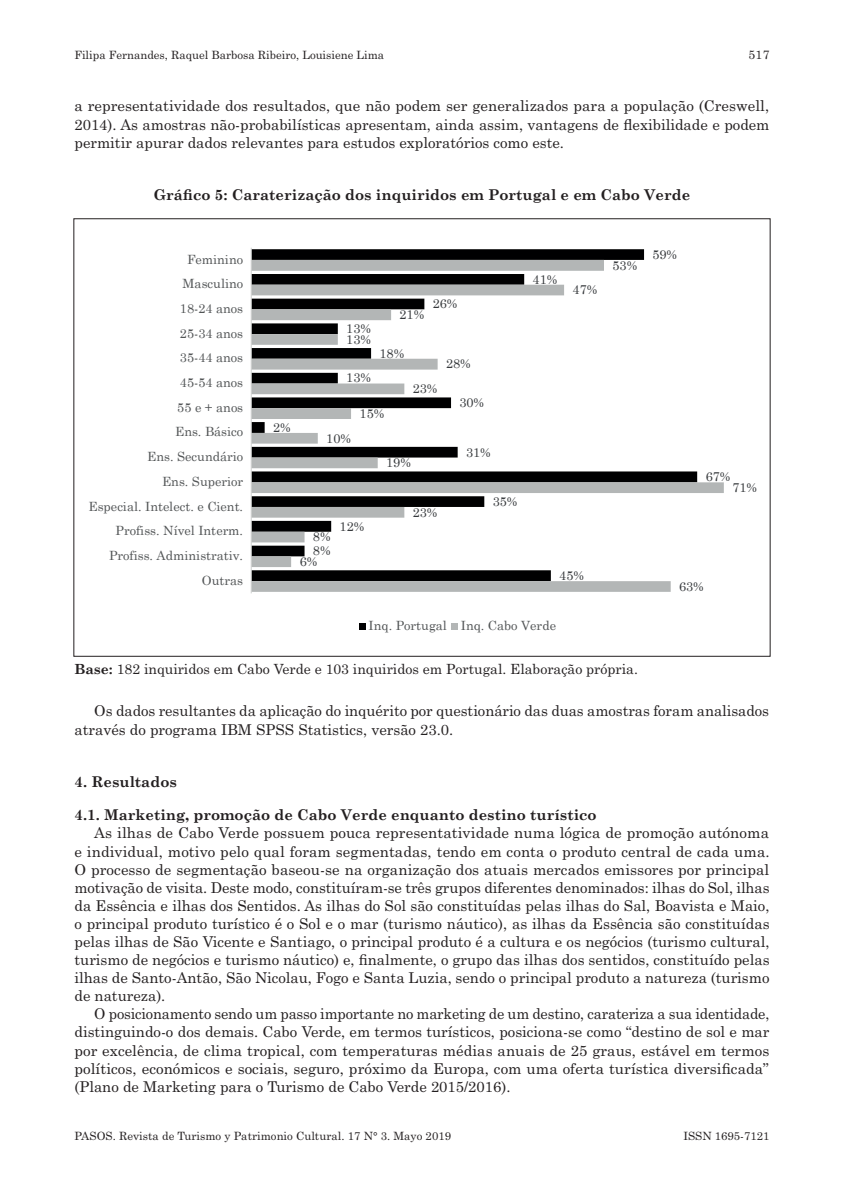
<style>
.page{position:relative;width:844px;height:1191px;background:#fff}
.page>*{position:absolute;margin:0;border:0;box-sizing:border-box;transform-origin:0 0}
.t1{font:14.88px/18px "Century Schoolbook";color:#231f20;text-align:justify}
.t2{font:700 14.88px "Century Schoolbook";color:#231f20}
.t3{font:14px "Century Schoolbook";color:#231f20}
.t4{font:12.78px/24.7px "Century Schoolbook";color:#515455;text-align:right}
.t5{font:12.78px/24.7px "Century Schoolbook";color:#36393c}
.t6{font:12.25px "Century Schoolbook";color:#231f20}
.t7{font:11.38px "Century Schoolbook";color:#231f20}
.s1{font-weight:700}
</style>
<div class="page">
<svg style="left:252px;top:249px;width:393px;height:11px;background:#080809"></svg>
<svg style="left:252px;top:260px;width:471px;height:332px"></svg>
<hr style="left:251px;top:248px;width:1px;height:345px;background:#cfd1d0">
<div style="left:358px;top:623px;width:7px;height:6px;background:#000001"></div>
<svg style="left:451px;top:623px;width:6px;height:6px"></svg>
<p class="t7" style="left:74px;top:48px;width:311px">Filipa Fernandes, Raquel Barbosa Ribeiro, Louisiene Lima</p>
<p class="t6" style="left:748px;top:47px;width:22px">517</p>
<p class="t1" style="left:74px;top:97px;width:696px">a representatividade dos resultados, que não podem ser generalizados para a população (Creswell, 2014). As amostras não‑probabilísticas apresentam, ainda assim, vantagens de flexibilidade e podem permitir apurar dados relevantes para estudos exploratórios como este.</p>
<p class="t2" style="left:154px;top:183px;width:538px">Gráfico 5: Caraterização dos inquiridos em Portugal e em Cabo Verde</p>
<p class="t4" style="left:88px;top:246px;width:156px">Feminino<br>Masculino<br>18-24 anos<br>25-34 anos<br>35-44 anos<br>45-54 anos<br>55 e + anos<br>Ens. Básico<br>Ens. Secundário<br>Ens. Superior<br>Especial. Intelect. e Cient.<br>Profiss. Nível Interm.<br>Profiss. Administrativ.<br>Outras</p>
<p class="t5" style="left:273px;top:414px;width:19px">2%</p>
<p class="t5" style="left:346px;top:316px;width:26px">13%</p>
<p class="t5" style="left:346px;top:326px;width:26px">13%</p>
<p class="t5" style="left:346px;top:365px;width:26px">13%</p>
<p class="t5" style="left:399px;top:302px;width:26px">21%</p>
<p class="t5" style="left:432px;top:291px;width:26px">26%</p>
<p class="t5" style="left:379px;top:340px;width:26px">18%</p>
<p class="t5" style="left:446px;top:351px;width:26px">28%</p>
<p class="t5" style="left:412px;top:376px;width:26px">23%</p>
<p class="t5" style="left:326px;top:425px;width:26px">10%</p>
<p class="t5" style="left:359px;top:400px;width:26px">15%</p>
<p class="t5" style="left:386px;top:450px;width:26px">19%</p>
<p class="t5" style="left:459px;top:390px;width:26px">30%</p>
<p class="t5" style="left:466px;top:439px;width:26px">31%</p>
<p class="t5" style="left:299px;top:524px;width:32px;text-indent:13px">8%<br>6%</p>
<p class="t5" style="left:313px;top:538px;width:19px">8%</p>
<p class="t5" style="left:339px;top:513px;width:26px">12%</p>
<p class="t5" style="left:412px;top:499px;width:26px">23%</p>
<p class="t5" style="left:492px;top:488px;width:26px">35%</p>
<p class="t5" style="left:532px;top:266px;width:26px">41%</p>
<p class="t5" style="left:572px;top:277px;width:26px">47%</p>
<p class="t5" style="left:559px;top:563px;width:26px">45%</p>
<p class="t5" style="left:612px;top:252px;width:26px">53%</p>
<p class="t5" style="left:652px;top:242px;width:26px">59%</p>
<p class="t5" style="left:705px;top:464px;width:26px">67%</p>
<p class="t5" style="left:732px;top:475px;width:26px">71%</p>
<p class="t5" style="left:679px;top:573px;width:26px">63%</p>
<p class="t4" style="left:368px;top:612px;width:189px">Inq. Portugal Inq. Cabo Verde</p>
<p class="t3" style="left:74px;top:660px;width:564px"><span class="s1">Base:</span> 182 inquiridos em Cabo Verde e 103 inquiridos em Portugal. Elaboração própria.</p>
<p class="t1" style="left:74px;top:701px;width:696px;text-indent:20px">Os dados resultantes da aplicação do inquérito por questionário das duas amostras foram analisados através do programa IBM SPSS Statistics, versão 23.0.</p>
<p class="t2" style="left:74px;top:770px;width:104px">4. Resultados</p>
<p class="t2" style="left:74px;top:803px;width:523px">4.1. Marketing, promoção de Cabo Verde enquanto destino turístico</p>
<p class="t1" style="left:74px;top:823px;width:696px;text-indent:20px">As ilhas de Cabo Verde possuem pouca representatividade numa lógica de promoção autónoma e individual, motivo pelo qual foram segmentadas, tendo em conta o produto central de cada uma.<br>O processo de segmentação baseou‑se na organização dos atuais mercados emissores por principal motivação de visita. Deste modo, constituíram‑se três grupos diferentes denominados: ilhas do Sol, ilhas da Essência e ilhas dos Sentidos. As ilhas do Sol são constituídas pelas ilhas do Sal, Boavista e Maio, o principal produto turístico é o Sol e o mar (turismo náutico), as ilhas da Essência são constituídas pelas ilhas de São Vicente e Santiago, o principal produto é a cultura e os negócios (turismo cultural, turismo de negócios e turismo náutico) e, finalmente, o grupo das ilhas dos sentidos, constituído pelas ilhas de Santo‑Antão, São Nicolau, Fogo e Santa Luzia, sendo o principal produto a natureza (turismo de natureza).</p>
<p class="t1" style="left:74px;top:1004px;width:696px;text-indent:20px">O posicionamento sendo um passo importante no marketing de um destino, carateriza a sua identidade, distinguindo‑o dos demais. Cabo Verde, em termos turísticos, posiciona‑se como “destino de sol e mar por excelência, de clima tropical, com temperaturas médias anuais de 25 graus, estável em termos políticos, económicos e sociais, seguro, próximo da Europa, com uma oferta turística diversificada” (Plano de Marketing para o Turismo de Cabo Verde 2015/2016).</p>
<p class="t7" style="left:74px;top:1128px;width:378px">PASOS. Revista de Turismo y Patrimonio Cultural. 17 N° 3. Mayo 2019</p>
<p class="t7" style="left:683px;top:1128px;width:88px">ISSN 1695-7121</p>
</div>
